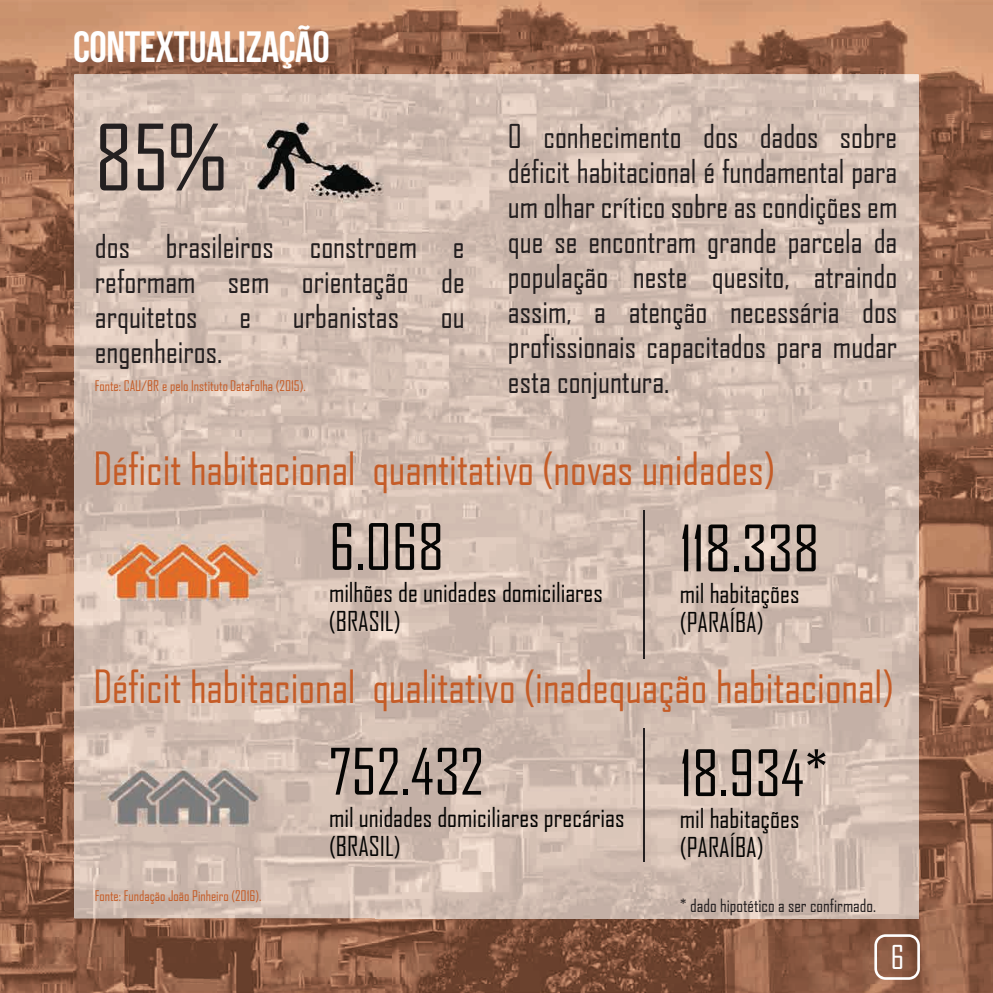
<style>
.page{position:relative;width:993px;height:993px;background:#fff}
.page>*{position:absolute;margin:0;border:0;box-sizing:border-box;transform-origin:0 0}
.t1{font:87.5px "Agency FB";color:#231f20}
.t2{font:61.25px "Agency FB";color:#050504}
.t3{font:43.75px "Agency FB";color:#c55c27}
.t4{font:43.75px "Bebas Neue";letter-spacing:-.01em;color:#fff}
.t5{font:31.5px/35px "Agency FB";color:#231f20;text-align:justify}
.t6{font:31.5px "Agency FB";color:#fff}
.t7{font:26.25px/29.1px "Agency FB";color:#050504}
.t8{font:17.5px "Agency FB";color:#231f20}
.t9{font:14px "Agency FB";color:#c55c27}
</style>
<div class="page">
<img style="left:0;top:0;width:992px;height:123px">
<img style="left:0;top:123px;width:123px;height:869px">
<img style="left:869px;top:123px;width:123px;height:869px">
<img style="left:123px;top:917px;width:746px;height:75px">
<img style="left:74px;top:74px;width:180px;height:843px">
<img style="left:254px;top:74px;width:664px;height:59px">
<img style="left:376px;top:133px;width:542px;height:784px">
<img style="left:254px;top:232px;width:122px;height:685px">
<img style="left:236px;top:96px;width:171px;height:136px">
<img style="left:101px;top:534px;width:162px;height:71px">
<img style="left:101px;top:760px;width:162px;height:71px">
<hr style="left:643px;top:510px;width:2px;height:148px;background:#231f20">
<hr style="left:643px;top:728px;width:2px;height:133px;background:#231f20">
<svg style="left:874px;top:933px;width:45px;height:46px;background:#9c7461"></svg>
<h3 class="t4" style="left:73px;top:23px;width:258px">CONTEXTUALIZAÇÃO</h3>
<h1 class="t1" style="left:95px;top:104px;width:134px">85%</h1>
<p class="t5" style="left:95px;top:228px;width:371px">dos brasileiros constroem e reformam sem orientação de arquitetos</p>
<p class="t5" style="left:239px;top:298px;width:13px">e</p>
<p class="t5" style="left:293px;top:298px;width:108px">urbanistas</p>
<p class="t5" style="left:441px;top:298px;width:25px">ou</p>
<p class="t5" style="left:95px;top:333px;width:129px">engenheiros.</p>
<p class="t9" style="left:95px;top:377px;width:212px">Fonte: CAU/BR e pelo Instituto DataFolha (2015).</p>
<p class="t5" style="left:508px;top:118px;width:391px">O conhecimento dos dados sobre déficit habitacional é fundamental para um olhar crítico sobre as condições em que se encontram grande parcela da população neste quesito, atraindo assim, a atenção necessária dos profissionais capacitados para mudar esta conjuntura.</p>
<h3 class="t3" style="left:93px;top:441px;width:683px">Déficit habitacional quantitativo (novas unidades)</h3>
<h2 class="t2" style="left:329px;top:509px;width:117px">6.068</h2>
<p class="t7" style="left:329px;top:577px;width:275px">milhões de unidades domiciliares (BRASIL)</p>
<h2 class="t2" style="left:679px;top:511px;width:141px">118.338</h2>
<p class="t7" style="left:679px;top:578px;width:121px">mil habitações (PARAÍBA)</p>
<h3 class="t3" style="left:93px;top:659px;width:801px">Déficit habitacional qualitativo (inadequação habitacional)</h3>
<p class="t9" style="left:95px;top:887px;width:168px">Fonte: Fundação João Pinheiro (2016).</p>
<h2 class="t2" style="left:329px;top:734px;width:156px">752.432</h2>
<p class="t7" style="left:329px;top:801px;width:297px">mil unidades domiciliares precárias (BRASIL)</p>
<h2 class="t2" style="left:679px;top:735px;width:150px">18.934*</h2>
<p class="t7" style="left:679px;top:803px;width:121px">mil habitações (PARAÍBA)</p>
<p class="t8" style="left:679px;top:894px;width:197px">* dado hipotético a ser confirmado.</p>
<p class="t6" style="left:890px;top:937px;width:15px">6</p>
</div>
